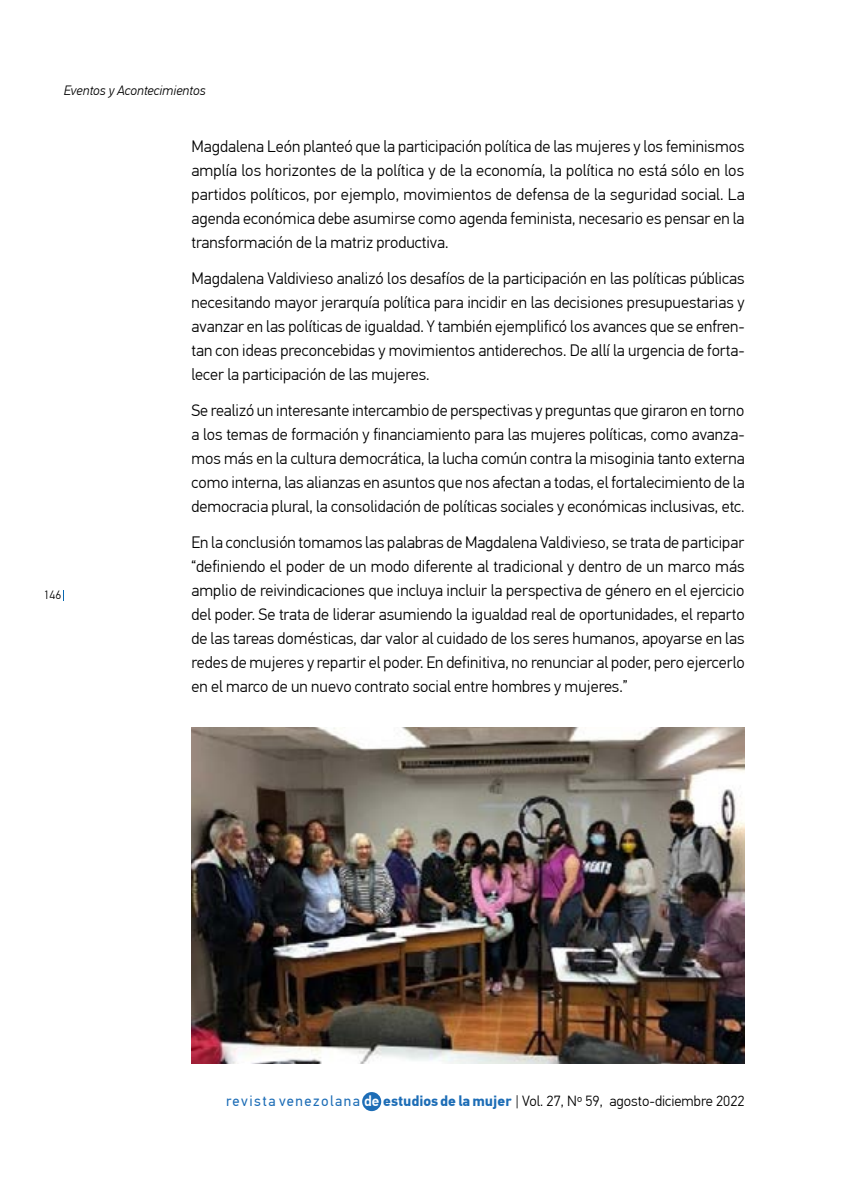
<style>
.page{position:relative;width:851px;height:1191px;background:#fff}
.page>*{position:absolute;margin:0;border:0;box-sizing:border-box;transform-origin:0 0}
.t1{font:300 16.5px/24px "PF Din Text Pro";color:#000;text-align:justify}
.t2{font:300 14.7px "PF Din Text Pro";color:#000}
.t3{font:italic 300 13.5px "PF Din Text Pro";color:#000}
.t4{font:300 12px "PF Din Text Pro";color:#000}
.s1{font-weight:400;font-size:14.85px;color:#1d6db6}
.s2{font-weight:500;font-size:14.85px;color:#fff}
.s3{font-weight:700;font-size:14.85px;color:#1d6db6}
.s4{font-size:15px}
</style>
<div class="page">
<div style="left:362px;top:1092px;width:19px;height:19px;background:#1d6db6;border-radius:50%"></div>
<img style="left:191px;top:728px;width:553px;height:335px">
<p class="t3" style="left:64px;top:83px;width:143px">Eventos y Acontecimientos</p>
<p class="t4" style="left:44px;top:588px;width:19px">146</p>
<p class="t1" style="left:191px;top:134px;width:554px">Magdalena León planteó que la participación política de las mujeres y los feminismos amplía los horizontes de la política y de la economía, la política no está sólo en los partidos políticos, por ejemplo, movimientos de defensa de la seguridad social. La agenda económica debe asumirse como agenda feminista, necesario es pensar en la transformación de la matriz productiva.</p>
<p class="t1" style="left:191px;top:266px;width:554px">Magdalena Valdivieso analizó los desafíos de la participación en las políticas públicas necesitando mayor jerarquía política para incidir en las decisiones presupuestarias y avanzar en las políticas de igualdad. Y también ejemplificó los avances que se enfren&shy;tan con ideas preconcebidas y movimientos antiderechos. De allí la urgencia de forta&shy;lecer la participación de las mujeres.</p>
<p class="t1" style="left:191px;top:398px;width:554px">Se realizó un interesante intercambio de perspectivas y preguntas que giraron en torno a los temas de formación y financiamiento para las mujeres políticas, como avanza&shy;mos más en la cultura democrática, la lucha común contra la misoginia tanto externa como interna, las alianzas en asuntos que nos afectan a todas, el fortalecimiento de la democracia plural, la consolidación de políticas sociales y económicas inclusivas, etc.</p>
<p class="t1" style="left:191px;top:530px;width:554px">En la conclusión tomamos las palabras de Magdalena Valdivieso, se trata de participar “definiendo el poder de un modo diferente al tradicional y dentro de un marco más amplio de reivindicaciones que incluya incluir la perspectiva de género en el ejercicio del poder. Se trata de liderar asumiendo la igualdad real de oportunidades, el reparto de las tareas domésticas, dar valor al cuidado de los seres humanos, apoyarse en las redes de mujeres y repartir el poder. En definitiva, no renunciar al poder, pero ejercerlo en el marco de un nuevo contrato social entre hombres y mujeres.”</p>
<p class="t2" style="left:226px;top:1092px;width:520px"><span class="s1">revista venezolana</span> <span class="s2">de</span> <span class="s3">estudios de la mujer</span> <span class="s4">|</span> Vol. 27, Nº 59, agosto-diciembre 2022</p>
</div>
